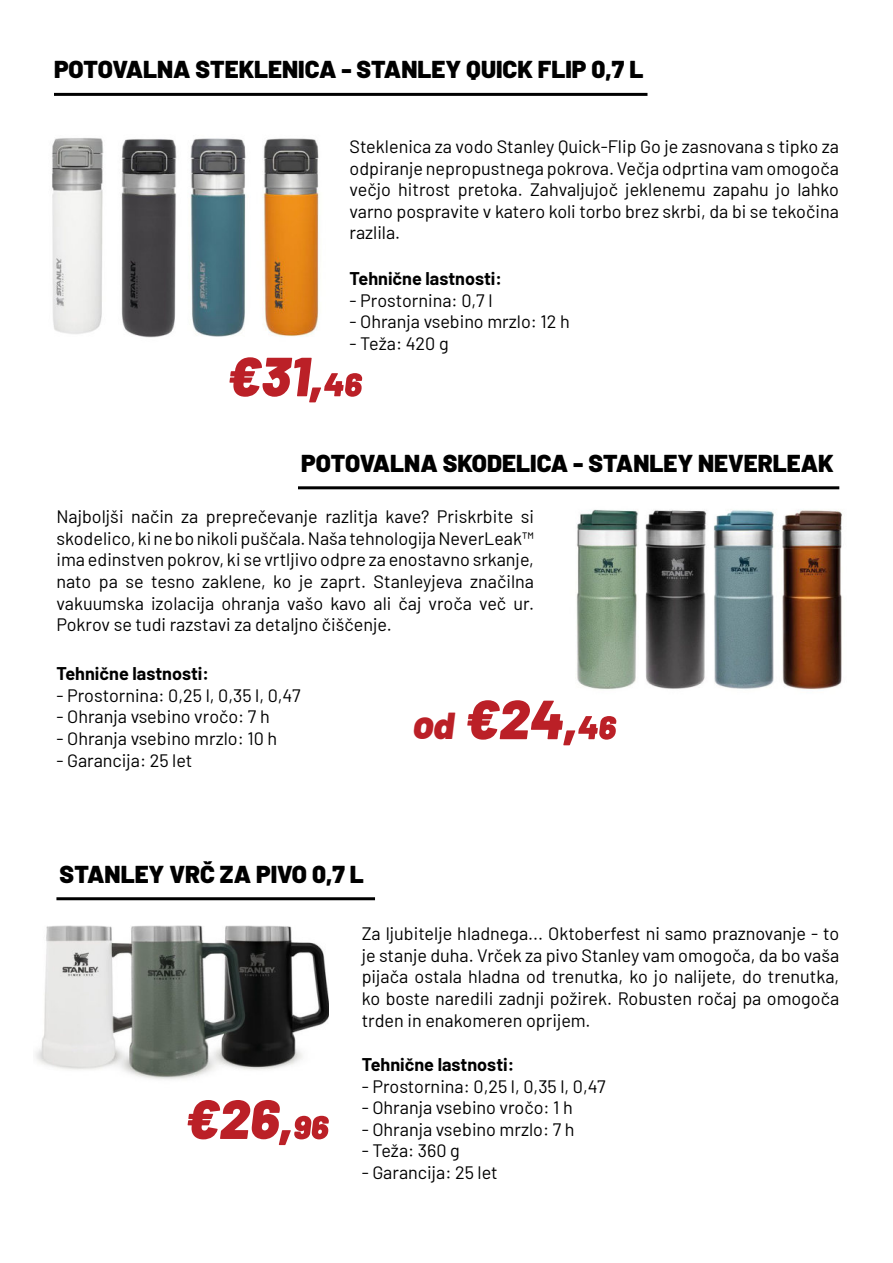
<style>
.page{position:relative;width:893px;height:1263px;background:#fff}
.page>*{position:absolute;margin:0;border:0;box-sizing:border-box;transform-origin:0 0}
.t1{font:italic 900 55.05px "Barlow";color:#bb2027}
.t2{font:900 24.45px "Barlow";color:#000}
.t3{font:18px/21.6px "Barlow";color:#000;text-align:justify}
.t4{font:700 18px "Barlow";color:#000}
.s1{font-size:37.5px}
</style>
<div class="page">
<hr style="left:54px;top:93px;width:593px;height:3px;background:#000">
<hr style="left:298px;top:486px;width:541px;height:3px;background:#000">
<hr style="left:56px;top:897px;width:319px;height:3px;background:#000">
<img style="left:52px;top:138px;width:267px;height:200px">
<img style="left:35px;top:925px;width:294px;height:154px">
<img style="left:576px;top:509px;width:266px;height:181px">
<p class="t2" style="left:54px;top:51px;width:591px">POTOVALNA STEKLENICA - STANLEY QUICK FLIP 0,7 L</p>
<p class="t3" style="left:350px;top:134px;width:491px">Steklenica za vodo Stanley Quick-Flip Go je zasnovana s tipko za odpiranje nepropustnega pokrova. Večja odprtina vam omogoča večjo hitrost pretoka. Zahvaljujoč jeklenemu zapahu jo lahko varno pospravite v katero koli torbo brez skrbi, da bi se tekočina razlila.</p>
<p class="t4" style="left:350px;top:265px;width:154px">Tehnične lastnosti:</p>
<p class="t3" style="left:350px;top:288px;width:144px">- Prostornina: 0,7 l</p>
<p class="t3" style="left:350px;top:309px;width:222px">- Ohranja vsebino mrzlo: 12 h</p>
<p class="t3" style="left:350px;top:331px;width:101px">- Teža: 420 g</p>
<p class="t1" style="left:227px;top:335px;width:137px">€31,46</p>
<p class="t2" style="left:301px;top:445px;width:534px">POTOVALNA SKODELICA - STANLEY NEVERLEAK</p>
<p class="t3" style="left:56px;top:504px;width:479px">Najboljši način za preprečevanje razlitja kave? Priskrbite si skodelico, ki ne bo nikoli puščala. Naša tehnologija NeverLeak™ ima edinstven pokrov, ki se vrtljivo odpre za enostavno srkanje, nato pa se tesno zaklene, ko je zaprt. Stanleyjeva značilna vakuumska izolacija ohranja vašo kavo ali čaj vroča več ur.<br>Pokrov se tudi razstavi za detaljno čiščenje.</p>
<p class="t4" style="left:56px;top:660px;width:154px">Tehnične lastnosti:</p>
<p class="t3" style="left:56px;top:683px;width:246px">- Prostornina: 0,25 l, 0,35 l, 0,47</p>
<p class="t3" style="left:56px;top:705px;width:215px">- Ohranja vsebino vročo: 7 h</p>
<p class="t3" style="left:56px;top:726px;width:222px">- Ohranja vsebino mrzlo: 10 h</p>
<p class="t3" style="left:56px;top:748px;width:138px">- Garancija: 25 let</p>
<p class="t2" style="left:60px;top:856px;width:306px">STANLEY VRČ ZA PIVO 0,7 L</p>
<p class="t1" style="left:413px;top:678px;width:205px"><span class="s1">Od</span> €24,46</p>
<p class="t1" style="left:185px;top:1078px;width:145px">€26,96</p>
<p class="t3" style="left:362px;top:921px;width:479px">Za ljubitelje hladnega... Oktoberfest ni samo praznovanje - to je stanje duha. Vrček za pivo Stanley vam omogoča, da bo vaša pijača ostala hladna od trenutka, ko jo nalijete, do trenutka, ko boste naredili zadnji požirek. Robusten ročaj pa omogoča trden in enakomeren oprijem.</p>
<p class="t4" style="left:362px;top:1051px;width:154px">Tehnične lastnosti:</p>
<p class="t3" style="left:362px;top:1074px;width:246px">- Prostornina: 0,25 l, 0,35 l, 0,47</p>
<p class="t3" style="left:362px;top:1095px;width:213px">- Ohranja vsebino vročo: 1 h</p>
<p class="t3" style="left:362px;top:1117px;width:214px">- Ohranja vsebino mrzlo: 7 h</p>
<p class="t3" style="left:362px;top:1139px;width:100px">- Teža: 360 g</p>
<p class="t3" style="left:362px;top:1160px;width:138px">- Garancija: 25 let</p>
</div>
